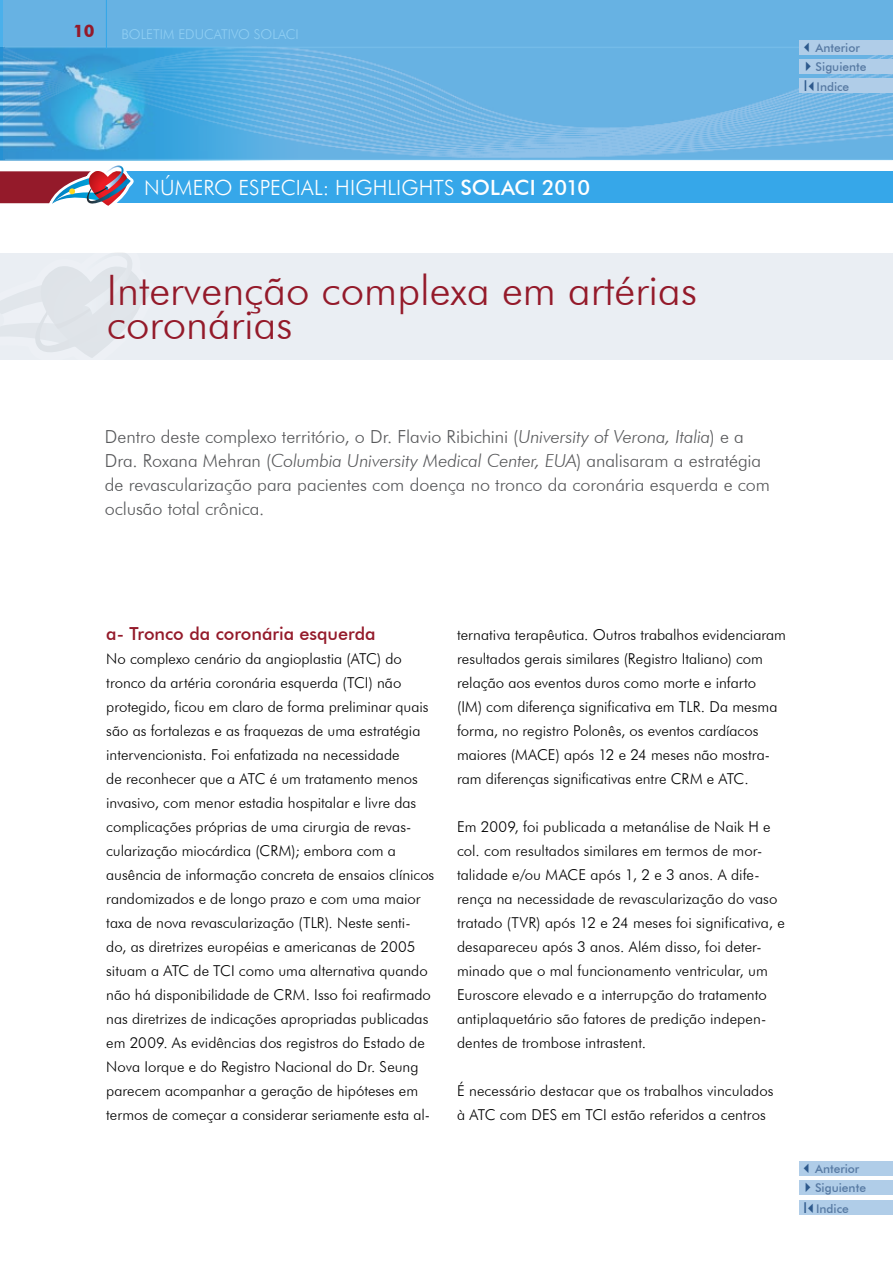
<style>
.page{position:relative;width:893px;height:1263px;background:#fff}
.page>*{position:absolute;margin:0;border:0;box-sizing:border-box;transform-origin:0 0}
.t1{font:300 42px/34.5px "Futura BT";color:#941a2a}
.t2{font:300 21px "Futura BT";letter-spacing:.01em;color:#fff}
.t3{font:500 21px "Futura BT";letter-spacing:-.02em;color:#fff}
.t4{font:300 18px/24px "Futura BT";letter-spacing:-.005em;color:#58595b}
.t5{font:500 18px "Futura BT";color:#941a2a}
.t6{font:700 17.25px "Futura BT";color:#941a2a}
.t7{font:300 15px/24px "Futura BT";color:#000}
.t8{font:300 13.5px "Futura BT";color:#90cff3}
.t9{font:500 12px/20.2px "Futura BT";color:#577aa3}
.s1{font-weight:300}
.s2{font-style:italic}
.s3{color:#2d598c}
.s4{font-family:"Arial";font-weight:400;font-size:15px;color:#2d598c}
</style>
<div class="page">
<img style="left:4px;top:0;width:889px;height:159px">
<div style="left:107px;top:171px;width:786px;height:32px;background:#36a7e9"></div>
<img style="left:0;top:47px;width:307px;height:113px">
<hr style="left:5px;top:47px;width:888px;height:1px;background:#88cbf2">
<hr style="left:5px;top:159px;width:888px;height:1px;background:#88cbf2">
<svg style="left:0;top:165px;width:134px;height:41px"></svg>
<hr style="left:106px;top:0;width:1px;height:49px;background:#36a7e9">
<div style="left:0;top:253px;width:893px;height:106px;background:#eaeef3"></div>
<svg style="left:35px;top:267px;width:107px;height:90px"></svg>
<div style="left:799px;top:41px;width:94px;height:14px;background:#b0cde8"></div>
<div style="left:799px;top:60px;width:94px;height:14px;background:#b0cde8"></div>
<div style="left:799px;top:79px;width:94px;height:14px;background:#b0cde8"></div>
<div style="left:799px;top:1162px;width:93px;height:14px;background:#b0cde8"></div>
<div style="left:799px;top:1181px;width:93px;height:14px;background:#b0cde8"></div>
<div style="left:799px;top:1200px;width:93px;height:14px;background:#b0cde8"></div>
<p class="t6" style="left:73px;top:21px;width:23px">10</p>
<p class="t8" style="left:121px;top:26px;width:171px">BOLETIM EDUCATIVO SO LACI</p>
<h2 class="t2" style="left:144px;top:175px;width:45px">númer</h2>
<h2 class="t2" style="left:214px;top:175px;width:156px">o ESPECIAL: Highl</h2>
<h2 class="t2" style="left:396px;top:175px;width:20px">ight</h2>
<h2 class="t3" style="left:444px;top:175px;width:58px"><span class="s1">s</span> Solaci</h2>
<h2 class="t3" style="left:542px;top:175px;width:49px">2010</h2>
<h1 class="t1" style="left:107px;top:272px;width:592px">I ntervenção complexa em artérias coronárias</h1>
<p class="t4" style="left:105px;top:425px;width:667px">Dentro deste complexo território, o Dr. Flavio Ribichini (<span class="s2">University of Verona, Italia</span>) e a Dra. Roxana Mehran (<span class="s2">Columbia University Medical Center, EUA</span>) analisaram a estratégia de revascularização para pacientes com doença no tronco da coronária esquerda e com oclusão total crônica.</p>
<p class="t9" style="left:801px;top:37px;width:61px"><span class="s3">✓</span>Anterior</p>
<p class="t9" style="left:801px;top:56px;width:67px"><span class="s3">✔</span>Siguiente<br><span class="s4">I</span><span class="s3">✓</span>Indice</p>
<p class="t5" style="left:106px;top:622px;width:271px">a- Tronco da coronária esquerda</p>
<p class="t7" style="left:106px;top:646px;width:330px">No complexo cenário da angioplastia (ATC) do tronco da artéria coronária esquerda (TCI) não protegido, ficou em claro de forma preliminar quais são as fortalezas e as fraquezas de uma estratégia intervencionista. Foi enfatizada na necessidade<br>de reconhecer que a ATC é um tratamento menos invasivo, com menor estadia hospitalar e livre das complicações próprias de uma cirurgia de revas&shy;cularização miocárdica (CRM); embora com a ausência de informação concreta de ensaios clínicos randomizados e de longo prazo e com uma maior taxa de nova revascularização (TLR). Neste senti&shy;do, as diretrizes européias e americanas de 2005 situam a ATC de TCI como uma alternativa quando não há disponibilidade de CRM. Isso foi reafirmado nas diretrizes de indicações apropriadas publicadas em 2009. As evidências dos registros do Estado de Nova Iorque e do Registro Nacional do Dr. Seung parecem acompanhar a geração de hipóteses em termos de começar a considerar seriamente esta al-</p>
<p class="t7" style="left:457px;top:622px;width:330px">ternativa terapêutica. Outros trabalhos evidenciaram resultados gerais similares (Registro Italiano) com relação aos eventos duros como morte e infarto<br>(I M) com diferença significativa em TLR. Da mesma forma, no registro Polonês, os eventos cardíacos maiores (MACE) após 12 e 24 meses não mostra&shy;ram diferenças significativas entre CRM e ATC.</p>
<p class="t7" style="left:457px;top:814px;width:329px">Em 2009, foi publicada a metanálise de Naik H e col. com resultados similares em termos de mor&shy;talidade e/ou MACE após 1, 2 e 3 anos. A dife&shy;rença na necessidade de revascularização do vaso tratado (TVR) após 12 e 24 meses foi significativa, e desapareceu após 3 anos. Além disso, foi deter&shy;minado que o mal funcionamento ventricular, um Euroscore elevado e a interrupção do tratamento antiplaquetário são fatores de predição indepen&shy;dentes de trombose intrastent.</p>
<p class="t7" style="left:457px;top:1078px;width:318px">É necessário destacar que os trabalhos vinculados à ATC com DES em TCI estão referidos a centros</p>
<p class="t9" style="left:800px;top:1158px;width:61px"><span class="s3">✓</span>Anterior</p>
<p class="t9" style="left:800px;top:1177px;width:67px"><span class="s3">✔</span>Siguiente<br><span class="s4">I</span><span class="s3">✓</span>Indice</p>
</div>
